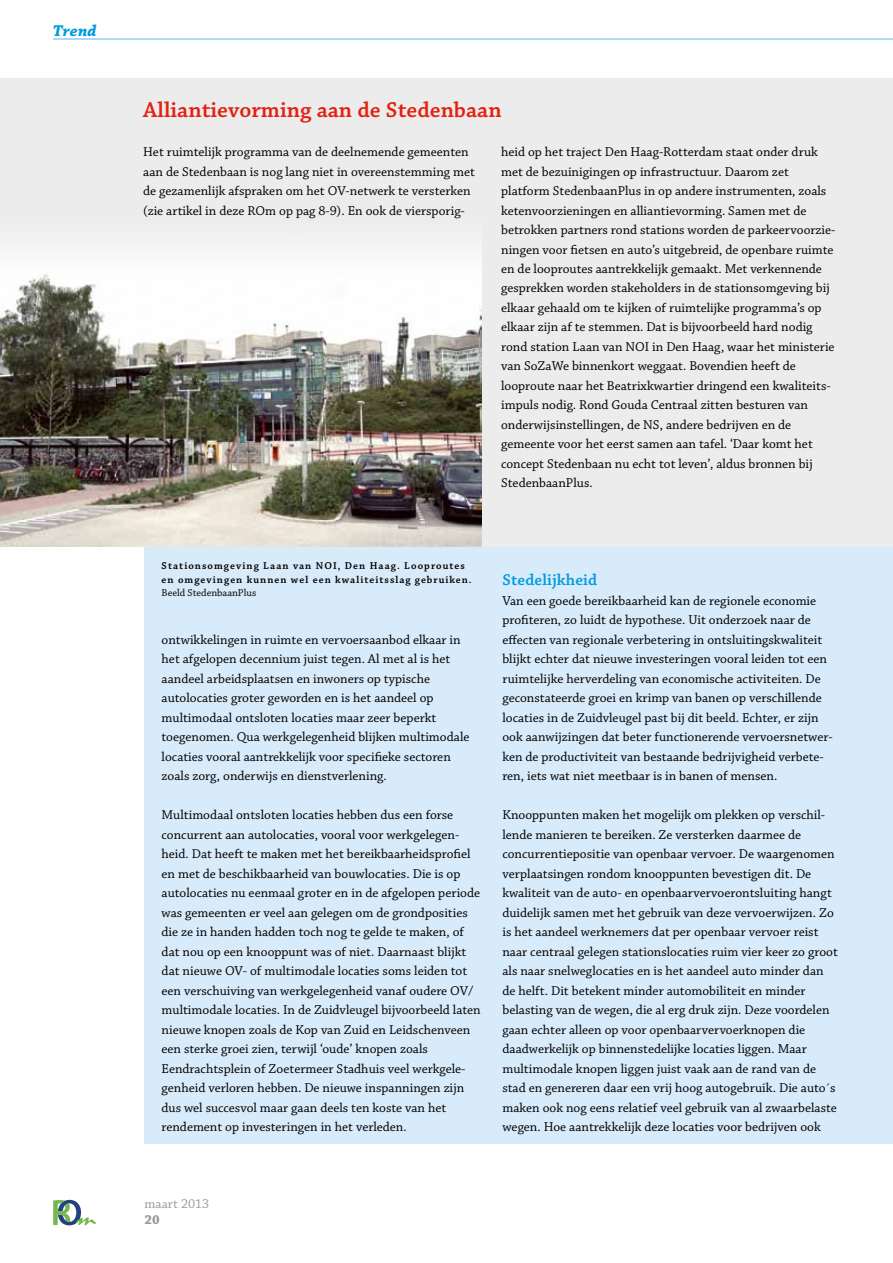
<style>
.page{position:relative;width:893px;height:1263px;background:#fff}
.page>*{position:absolute;margin:0;border:0;box-sizing:border-box;transform-origin:0 0}
.t1{font:22.5px "Chaparral Pro Semibold Capt";color:#e42010}
.t2{font:600 16.5px "Chaparral Pro";letter-spacing:.01em;color:#009cde}
.t3{font:italic 700 16.5px "Chaparral Pro";letter-spacing:.01em;color:#009cde}
.t4{font:13.5px/19.5px "Chaparral Pro";color:#000}
.t5{font:13.5px "Chaparral Pro";color:#9a9a9a}
.t6{font:700 13.5px "Chaparral Pro";color:#9a9a9a}
.t7{font:600 10.5px/13.5px "Chaparral Pro";letter-spacing:.1em;color:#000}
.t8{font:10.5px "Chaparral Pro";color:#000}
</style>
<div class="page">
<div style="left:145px;top:78px;width:747px;height:1066px;background:#d8ebfa"></div>
<div style="left:0;top:78px;width:892px;height:468px;background:#ececec"></div>
<img style="left:0;top:253px;width:481px;height:293px">
<hr style="left:53px;top:38px;width:839px;height:2px;background:#93cdf1">
<svg style="left:53px;top:1200px;width:43px;height:25px"></svg>
<p class="t3" style="left:53px;top:21px;width:45px">Trend</p>
<h1 class="t1" style="left:143px;top:97px;width:360px">Alliantievorming aan de Stedenbaan</h1>
<p class="t4" style="left:143px;top:143px;width:333px">Het ruimtelijk programma van de deelnemende gemeenten aan de Stedenbaan is nog lang niet in overeenstemming met de gezamenlijk afspraken om het OV-netwerk te versterken (zie artikel in deze ROm op pag 8-9). En ook de viersporig-</p>
<p class="t4" style="left:501px;top:143px;width:336px">heid op het traject Den Haag-Rotterdam staat onder druk met de bezuinigingen op infrastructuur. Daarom zet platform StedenbaanPlus in op andere instrumenten, zoals ketenvoorzieningen en alliantievorming. Samen met de betrokken partners rond stations worden de parkeervoorzie&shy;ningen voor fietsen en auto’s uitgebreid, de openbare ruimte en de looproutes aantrekkelijk gemaakt. Met verkennende gesprekken worden stakeholders in de stationsomgeving bij elkaar gehaald om te kijken of ruimtelijke programma’s op elkaar zijn af te stemmen. Dat is bijvoorbeeld hard nodig rond station Laan van NOI in Den Haag, waar het ministerie van SoZaWe binnenkort weggaat. Bovendien heeft de looproute naar het Beatrixkwartier dringend een kwaliteits&shy;impuls nodig. Rond Gouda Centraal zitten besturen van onderwijsinstellingen, de NS, andere bedrijven en de gemeente voor het eerst samen aan tafel. ‘Daar komt het concept Stedenbaan nu echt tot leven’, aldus bronnen bij StedenbaanPlus.</p>
<p class="t7" style="left:162px;top:559px;width:311px">Stationsomgeving Laan van NOI, Den Haag. Looproutes en omgevingen kunnen wel een kwaliteitsslag gebruiken.</p>
<p class="t8" style="left:162px;top:587px;width:96px">Beeld StedenbaanPlus</p>
<p class="t4" style="left:162px;top:630px;width:309px">ontwikkelingen in ruimte en vervoersaanbod elkaar in het afgelopen decennium juist tegen. Al met al is het aandeel arbeidsplaatsen en inwoners op typische autolocaties groter geworden en is het aandeel op multimodaal ontsloten locaties maar zeer beperkt toegenomen. Qua werkgelegenheid blijken multimodale locaties vooral aantrekkelijk voor specifieke sectoren zoals zorg, onderwijs en dienstverlening.</p>
<p class="t4" style="left:162px;top:805px;width:321px">Multimodaal ontsloten locaties hebben dus een forse concurrent aan autolocaties, vooral voor werkgelegen&shy;heid. Dat heeft te maken met het bereikbaarheidsprofiel en met de beschikbaarheid van bouwlocaties. Die is op autolocaties nu eenmaal groter en in de afgelopen periode was gemeenten er veel aan gelegen om de grondposities die ze in handen hadden toch nog te gelde te maken, of dat nou op een knooppunt was of niet. Daarnaast blijkt dat nieuwe OV- of multimodale locaties soms leiden tot een verschuiving van werkgelegenheid vanaf oudere OV/ multimodale locaties. In de Zuidvleugel bijvoorbeeld laten nieuwe knopen zoals de Kop van Zuid en Leidschenveen een sterke groei zien, terwijl ‘oude’ knopen zoals Eendrachtsplein of Zoetermeer Stadhuis veel werkgele&shy;genheid verloren hebben. De nieuwe inspanningen zijn dus wel succesvol maar gaan deels ten koste van het rendement op investeringen in het verleden.</p>
<p class="t2" style="left:502px;top:570px;width:96px">Stedelijkheid</p>
<p class="t4" style="left:502px;top:591px;width:332px">Van een goede bereikbaarheid kan de regionele economie profiteren, zo luidt de hypothese. Uit onderzoek naar de effecten van regionale verbetering in ontsluitingskwaliteit blijkt echter dat nieuwe investeringen vooral leiden tot een ruimtelijke herverdeling van economische activiteiten. De geconstateerde groei en krimp van banen op verschillende locaties in de Zuidvleugel past bij dit beeld. Echter, er zijn ook aanwijzingen dat beter functionerende vervoersnetwer&shy;ken de productiviteit van bestaande bedrijvigheid verbete&shy;ren, iets wat niet meetbaar is in banen of mensen.</p>
<p class="t4" style="left:502px;top:805px;width:337px">Knooppunten maken het mogelijk om plekken op verschil&shy;lende manieren te bereiken. Ze versterken daarmee de concurrentiepositie van openbaar vervoer. De waargenomen verplaatsingen rondom knooppunten bevestigen dit. De kwaliteit van de auto- en openbaarvervoerontsluiting hangt duidelijk samen met het gebruik van deze vervoerwijzen. Zo is het aandeel werknemers dat per openbaar vervoer reist naar centraal gelegen stationslocaties ruim vier keer zo groot als naar snelweglocaties en is het aandeel auto minder dan de helft. Dit betekent minder automobiliteit en minder belasting van de wegen, die al erg druk zijn. Deze voordelen gaan echter alleen op voor openbaarvervoerknopen die daadwerkelijk op binnenstedelijke locaties liggen. Maar multimodale knopen liggen juist vaak aan de rand van de stad en genereren daar een vrij hoog autogebruik. Die auto´s maken ook nog eens relatief veel gebruik van al zwaarbelaste wegen. Hoe aantrekkelijk deze locaties voor bedrijven ook</p>
<p class="t5" style="left:145px;top:1196px;width:66px">maart 2013</p>
<p class="t6" style="left:145px;top:1212px;width:17px">20</p>
</div>
